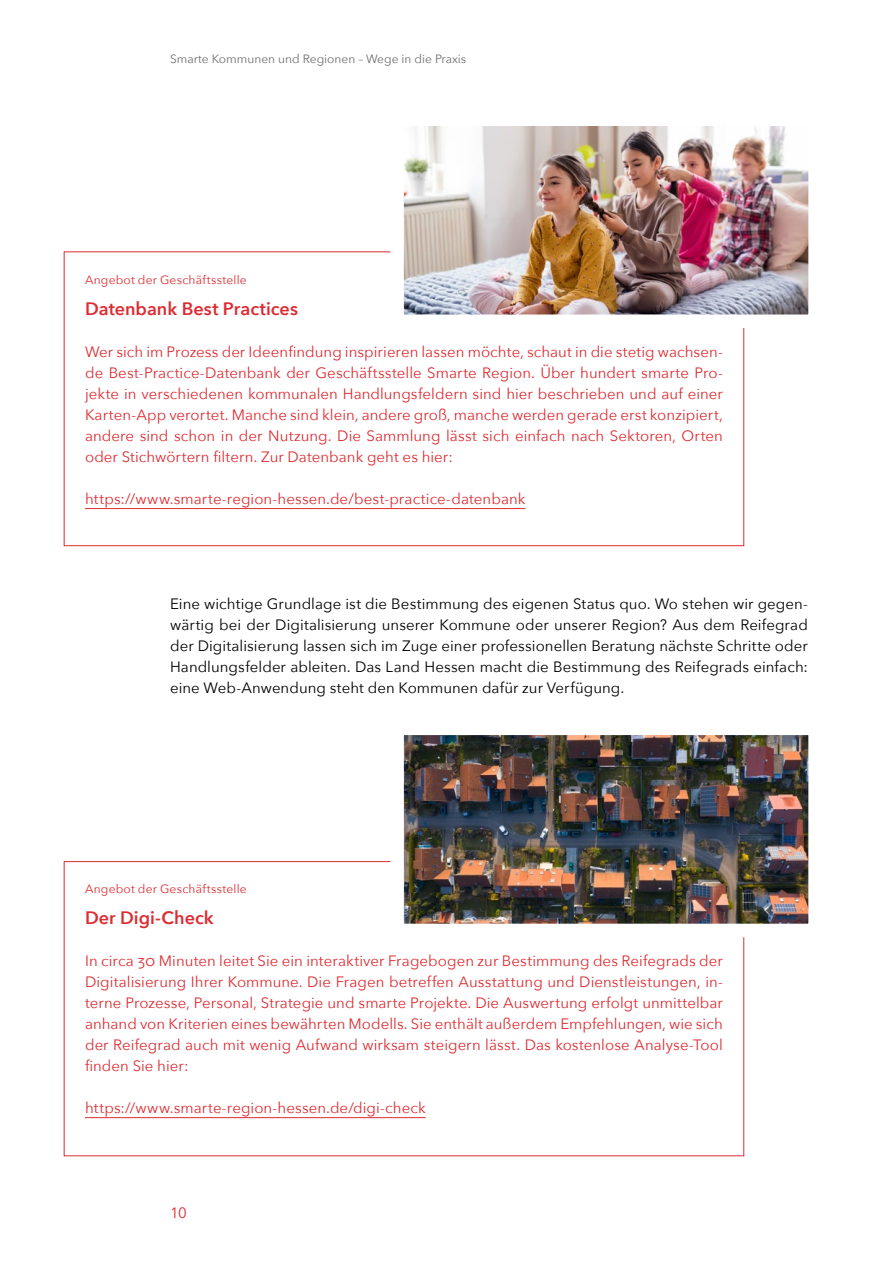
<style>
.page{position:relative;width:893px;height:1263px;background:#fff}
.page>*{position:absolute;margin:0;border:0;box-sizing:border-box;transform-origin:0 0}
.Inhalt_AdG_H3{font:600 18px "Avenir Next";color:#dc2d33}
.Inhalt_AdG_Copy{font:15px/21px "Avenir Next";letter-spacing:.005em;color:#dc2d33;text-align:justify}
.Inhalt_Fließtext{font:15px/21px "Avenir Next";letter-spacing:.005em;color:#000;text-align:justify}
.Inhalt_AdG_Hyperlink{font:15px "Avenir Next";letter-spacing:.005em;color:#dc2d33}
.Inhalt_AdG_H3-2{font:12px "Avenir Next";letter-spacing:.015em;color:#dc2d33}
.t1{font:12px "Avenir Next";color:#6f6f6e}
</style>
<div class="page">
<svg style="left:63px;top:861px;width:681px;height:295px"></svg>
<svg style="left:63px;top:251px;width:681px;height:295px"></svg>
<hr style="left:85px;top:508px;width:440px;height:1px;background:#dc2d33">
<hr style="left:85px;top:1117px;width:341px;height:1px;background:#dc2d33">
<img style="left:384px;top:126px;width:425px;height:209px">
<img style="left:384px;top:735px;width:425px;height:209px">
<p class="t1" style="left:170px;top:49px;width:298px">Smarte Kommunen und Regionen – Wege in die Praxis</p>
<h3 class="Inhalt_AdG_H3-2" style="left:85px;top:269px;width:163px">Angebot der Geschäftsstelle</h3>
<h3 class="Inhalt_AdG_H3" style="left:85px;top:293px;width:214px">Datenbank Best Practices</h3>
<p class="Inhalt_AdG_Copy" style="left:85px;top:341px;width:639px">Wer sich im Prozess der Ideenfindung inspirieren lassen möchte, schaut in die stetig wachsen&shy;de Best-Practice-Datenbank der Geschäftsstelle Smarte Region. Über hundert smarte Pro&shy;jekte in verschiedenen kommunalen Handlungsfeldern sind hier beschrieben und auf einer Karten-App verortet. Manche sind klein, andere groß, manche werden gerade erst konzipiert, andere sind schon in der Nutzung. Die Sammlung lässt sich einfach nach Sektoren, Orten oder Stichwörtern filtern. Zur Datenbank geht es hier:</p>
<p class="Inhalt_AdG_Hyperlink" style="left:85px;top:486px;width:442px">https://www.smarte-region-hessen.de/best-practice-datenbank</p>
<p class="Inhalt_Fließtext" style="left:170px;top:593px;width:639px">Eine wichtige Grundlage ist die Bestimmung des eigenen Status quo. Wo stehen wir gegen&shy;wärtig bei der Digitalisierung unserer Kommune oder unserer Region? Aus dem Reifegrad der Digitalisierung lassen sich im Zuge einer professionellen Beratung nächste Schritte oder Handlungsfelder ableiten. Das Land Hessen macht die Bestimmung des Reifegrads einfach: eine Web-Anwendung steht den Kommunen dafür zur Verfügung.</p>
<h3 class="Inhalt_AdG_H3-2" style="left:85px;top:878px;width:163px">Angebot der Geschäftsstelle</h3>
<h3 class="Inhalt_AdG_H3" style="left:85px;top:902px;width:130px">Der Digi-Check</h3>
<p class="Inhalt_AdG_Copy" style="left:85px;top:950px;width:639px">In circa 30 Minuten leitet Sie ein interaktiver Fragebogen zur Bestimmung des Reifegrads der Digitalisierung Ihrer Kommune. Die Fragen betreffen Ausstattung und Dienstleistungen, in&shy;terne Prozesse, Personal, Strategie und smarte Projekte. Die Auswertung erfolgt unmittelbar anhand von Kriterien eines bewährten Modells. Sie enthält außerdem Empfehlungen, wie sich der Reifegrad auch mit wenig Aufwand wirksam steigern lässt. Das kostenlose Analyse-Tool finden Sie hier:</p>
<p class="Inhalt_AdG_Hyperlink" style="left:85px;top:1095px;width:342px">https://www.smarte-region-hessen.de/digi-check</p>
<p class="Inhalt_AdG_Copy" style="left:170px;top:1202px;width:18px">10</p>
</div>
